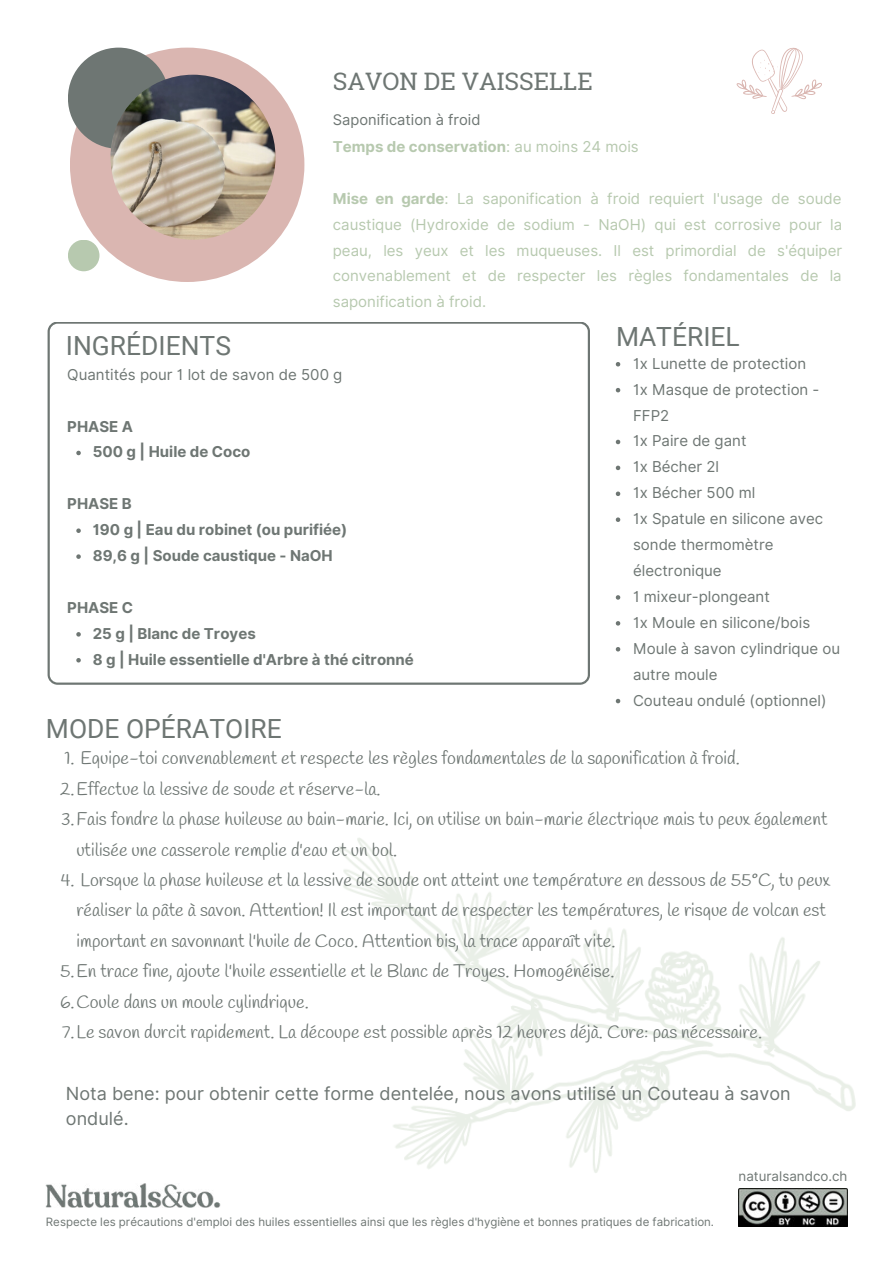
<style>
.page{position:relative;width:894px;height:1264px;background:#fff}
.page>*{position:absolute;margin:0;border:0;box-sizing:border-box;transform-origin:0 0}
.t1{font:26.4px "Roboto";color:#6e7673}
.t2{font:24px "Roboto Slab";color:#6e7673}
.t3{font:18px "Handlee";color:#6e7673}
.t4{font:18px/24.8px "Inter";color:#6e7673}
.t5{font:15px/26px "Inter";color:#6e7673}
.t6{font:15px/26px "Inter";color:#b7c9af;text-align:justify}
.t7{font:700 15px/26px "Inter";color:#6e7673}
.t8{font:700 15px "Inter";color:#b7c9af}
.t9{font:14.7px "Inter";color:#6e7673}
.t10{font:13.35px "Inter";color:#6e7673}
.t11{font:11.55px "Inter";color:#6e7673}
.s1{font-weight:400}
.s2{font-weight:700}
</style>
<div class="page">
<svg style="left:48px;top:322px;width:541px;height:362px"></svg>
<div style="left:70px;top:48px;width:234px;height:234px;background:#dab6b1;border-radius:50%"></div>
<div style="left:68px;top:48px;width:101px;height:101px;background:#6e7673;border-radius:50%"></div>
<svg style="left:110px;top:75px;width:165px;height:165px"></svg>
<img style="left:338px;top:838px;width:518px;height:335px">
<svg style="left:736px;top:48px;width:85px;height:66px"></svg>
<img style="left:46px;top:1183px;width:174px;height:24px">
<div style="left:68px;top:240px;width:31px;height:31px;background:#b7c9af;border-radius:50%"></div>
<img style="left:738px;top:1188px;width:109px;height:38px">
<svg style="left:76px;top:451px;width:5px;height:4px"></svg>
<svg style="left:76px;top:528px;width:5px;height:5px"></svg>
<svg style="left:76px;top:554px;width:5px;height:5px"></svg>
<svg style="left:76px;top:632px;width:5px;height:4px"></svg>
<svg style="left:76px;top:658px;width:5px;height:4px"></svg>
<svg style="left:615px;top:362px;width:5px;height:4px"></svg>
<svg style="left:615px;top:388px;width:5px;height:4px"></svg>
<svg style="left:615px;top:440px;width:5px;height:4px"></svg>
<svg style="left:615px;top:465px;width:5px;height:5px"></svg>
<svg style="left:615px;top:491px;width:5px;height:5px"></svg>
<svg style="left:615px;top:517px;width:5px;height:5px"></svg>
<svg style="left:615px;top:595px;width:5px;height:4px"></svg>
<svg style="left:615px;top:621px;width:5px;height:4px"></svg>
<svg style="left:615px;top:647px;width:5px;height:4px"></svg>
<svg style="left:615px;top:698px;width:5px;height:5px"></svg>
<h2 class="t2" style="left:333px;top:65px;width:261px">SAVON DE VAISSELLE</h2>
<p class="t9" style="left:333px;top:109px;width:149px">Saponification à froid</p>
<p class="t8" style="left:333px;top:135px;width:307px">Temps de conservation<span class="s1">: au moins 24 mois</span></p>
<p class="t6" style="left:333px;top:185px;width:511px"><span class="s2">Mise en garde</span>: La saponification à froid requiert l'usage de soude caustique (Hydroxide de sodium - NaOH) qui est corrosive pour la peau, les yeux et les muqueuses. Il est primordial de s'équiper convenablement et de respecter les règles fondamentales de la saponification à froid.</p>
<h1 class="t1" style="left:66px;top:327px;width:166px">INGRÉDIENTS</h1>
<h1 class="t1" style="left:615px;top:318px;width:125px">MATÉRIEL</h1>
<p class="t5" style="left:67px;top:361px;width:276px">Quantités pour 1 lot de savon de 500 g</p>
<p class="t7" style="left:67px;top:413px;width:67px">PHASE A</p>
<p class="t7" style="left:93px;top:439px;width:159px">500 g | Huile de Coco</p>
<p class="t7" style="left:67px;top:491px;width:66px">PHASE B</p>
<p class="t7" style="left:93px;top:517px;width:256px">190 g | Eau du robinet (ou purifiée)<br>89,6 g | Soude caustique - NaOH</p>
<p class="t7" style="left:67px;top:595px;width:67px">PHASE C</p>
<p class="t7" style="left:93px;top:620px;width:322px">25 g | Blanc de Troyes<br>8 g | Huile essentielle d'Arbre à thé citronné</p>
<h1 class="t1" style="left:46px;top:710px;width:237px">MODE OPÉRATOIRE</h1>
<p class="t5" style="left:633px;top:350px;width:208px">1x Lunette de protection<br>1x Masque de protection -<br>FFP2<br>1x Paire de gant<br>1x Bécher 2l<br>1x Bécher 500 ml<br>1x Spatule en silicone avec sonde thermomètre électronique<br>1 mixeur-plongeant<br>1x Moule en silicone/bois<br>Moule à savon cylindrique ou autre moule<br>Couteau ondulé (optionnel)</p>
<p class="t3" style="left:64px;top:747px;width:676px">1. Equipe-toi convenablement et respecte les règles fondamentales de la saponification à froid.</p>
<p class="t3" style="left:60px;top:777px;width:322px">2.Effectue la lessive de soude et réserve-la.</p>
<p class="t3" style="left:61px;top:808px;width:767px">3.Fais fondre la phase huileuse au bain-marie. Ici, on utilise un bain-marie électrique mais tu peux également</p>
<p class="t3" style="left:76px;top:838px;width:322px">utilisée une casserole remplie d'eau et un bol.</p>
<p class="t3" style="left:61px;top:869px;width:770px">4. Lorsque la phase huileuse et la lessive de soude ont atteint une température en dessous de 55°C, tu peux</p>
<p class="t3" style="left:76px;top:899px;width:750px">réaliser la pâte à savon. Attention! Il est important de respecter les températures, le risque de volcan est</p>
<p class="t3" style="left:76px;top:930px;width:540px">important en savonnant l'huile de Coco. Attention bis, la trace apparaît vite.</p>
<p class="t3" style="left:60px;top:960px;width:555px">5.En trace fine, ajoute l'huile essentielle et le Blanc de Troyes. Homogénéise.</p>
<p class="t3" style="left:60px;top:990px;width:250px">6.Coule dans un moule cylindrique.</p>
<p class="t3" style="left:62px;top:1021px;width:701px">7.Le savon durcit rapidement. La découpe est possible après 12 heures déjà. Cure: pas nécessaire.</p>
<p class="t4" style="left:66px;top:1081px;width:726px">Nota bene: pour obtenir cette forme dentelée, nous avons utilisé un Couteau à savon ondulé.</p>
<p class="t11" style="left:46px;top:1213px;width:669px">Respecte les précautions d'emploi des huiles essentielles ainsi que les règles d'hygiène et bonnes pratiques de fabrication.</p>
<p class="t10" style="left:738px;top:1166px;width:110px">naturalsandco.ch</p>
</div>
